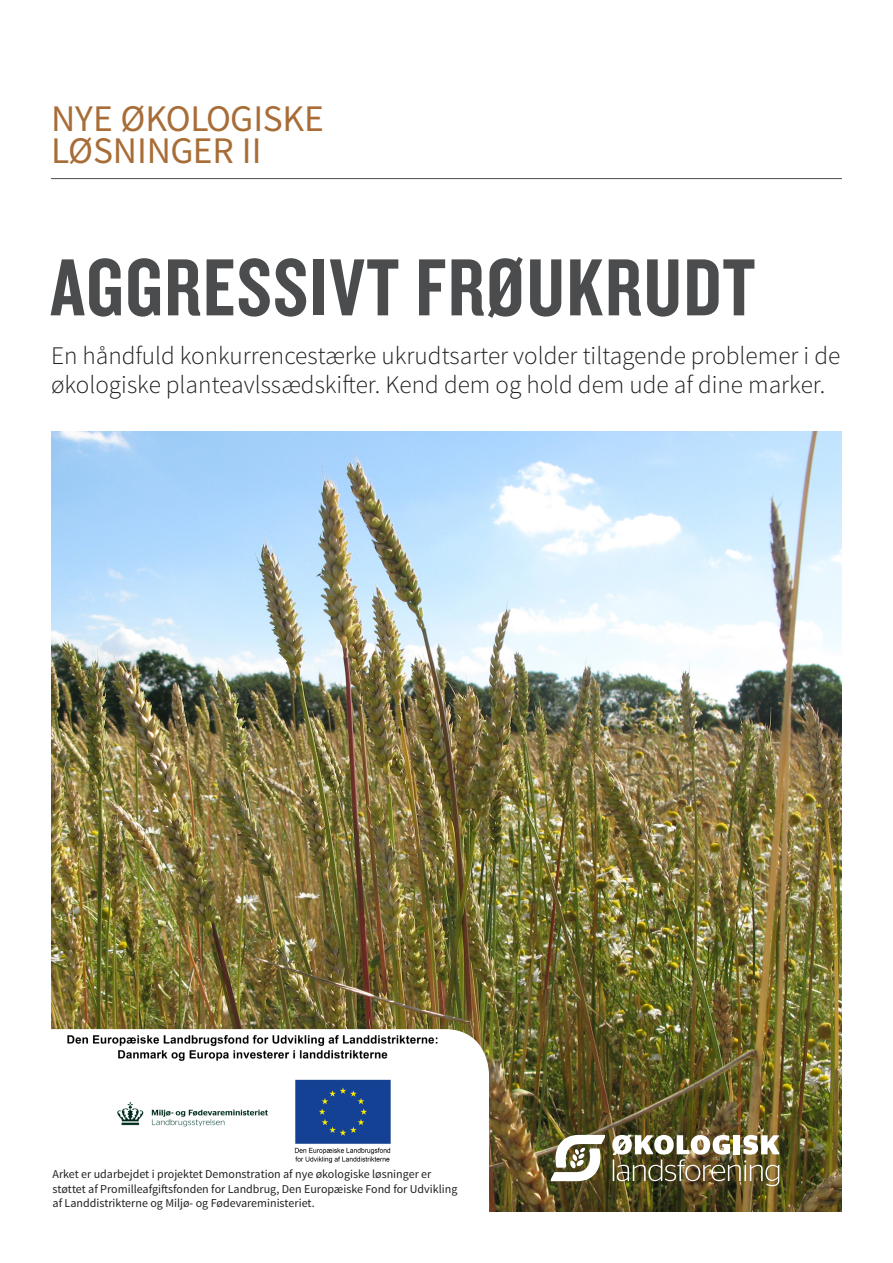
<style>
.page{position:relative;width:893px;height:1263px;background:#fff}
.page>*{position:absolute;margin:0;border:0;box-sizing:border-box;transform-origin:0 0}
.t1{font:84px "Knockout HTF49 Liteweight";letter-spacing:.02em;color:#4b4c4d}
.t2{font:37.5px/32.4px "Source Sans Pro";letter-spacing:-.005em;color:#a86d37}
.t3{font:300 25.2px/29.1px "Source Sans Pro";color:#231f20}
.t4{font:12px/14.4px "Source Sans Pro";color:#231f20}
</style>
<div class="page">
<img style="left:51px;top:432px;width:791px;height:780px">
<svg style="left:51px;top:1029px;width:438px;height:183px"></svg>
<hr style="left:51px;top:178px;width:791px;height:1px;background:#4b4c4d">
<svg style="left:551px;top:1135px;width:54px;height:46px"></svg>
<img style="left:612px;top:1135px;width:167px;height:51px">
<img style="left:51px;top:1035px;width:412px;height:131px">
<h2 class="t2" style="left:51px;top:103px;width:274px">NYE ØKOLOGISKE<br>LØSNINGER II</h2>
<h1 class="t1" style="left:50px;top:245px;width:706px">AGGRESSIVT FRØUKRUDT</h1>
<h3 class="t3" style="left:51px;top:341px;width:791px">En håndfuld konkurrencestærke ukrudtsarter volder tiltagende problemer i de økologiske planteavlssædskifter. Kend dem og hold dem ude af dine marker.</h3>
<p class="t4" style="left:53px;top:1167px;width:406px">Arket er udarbejdet i projektet Demonstration af nye økologiske løsninger er støttet af Promilleafgiftsfonden for Landbrug, Den Europæiske Fond for Udvikling af Landdistrikterne og Miljø- og Fødevareministeriet.</p>
</div>
